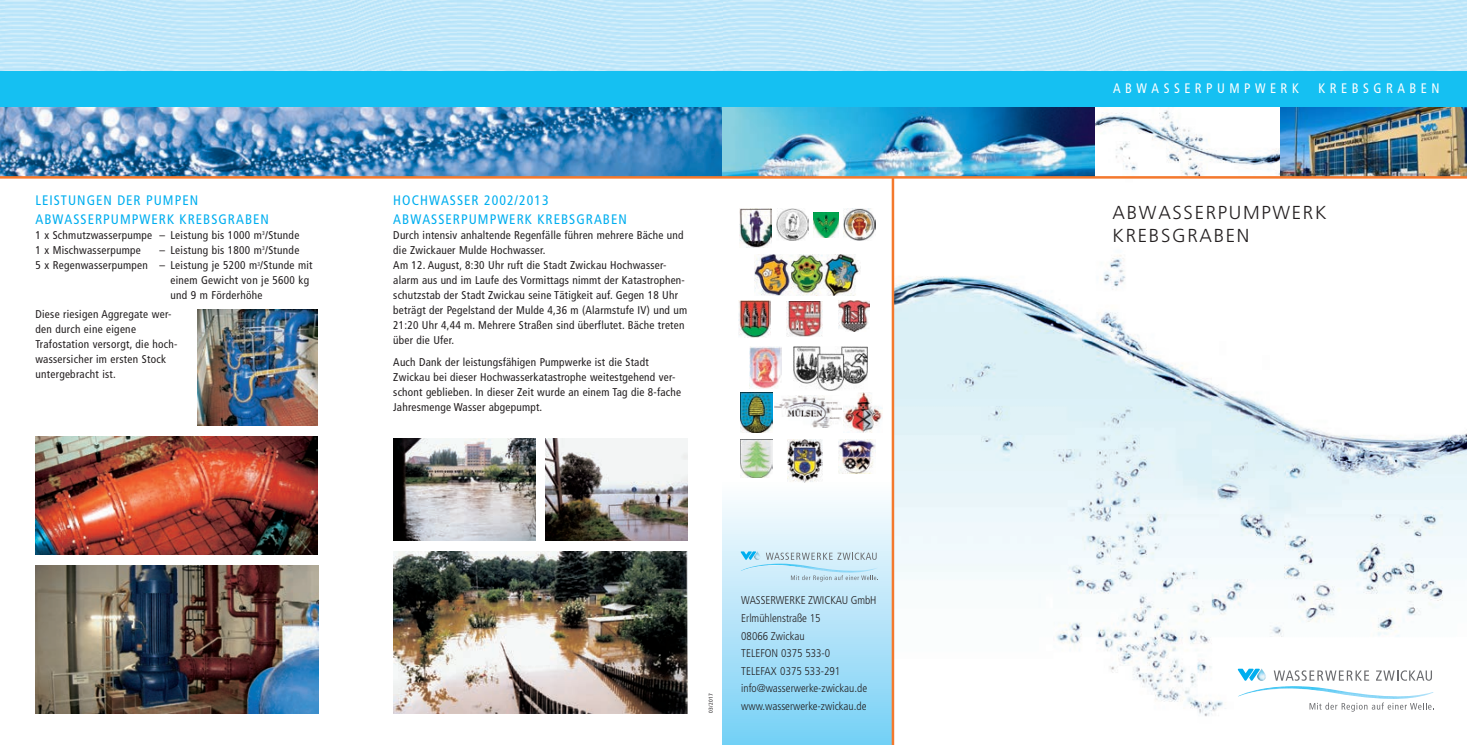
<style>
.page{position:relative;width:1467px;height:745px;background:#fff}
.page>*{position:absolute;margin:0;border:0;box-sizing:border-box;transform-origin:0 0}
.t1{font:300 18.75px/23.8px "Frutiger";letter-spacing:.09em;color:#231f20}
.t2{font:condensed 13.75px/18.8px "Frutiger";letter-spacing:.075em;color:#00aeef}
.t3{font:condensed 13.75px "Frutiger";letter-spacing:.34em;color:#fff;scale:.96 1}
.t4{font:condensed 11.25px/15px "Frutiger";letter-spacing:.02em;color:#231f20}
.t5{font:300 condensed 11.25px/17.5px "Frutiger";color:#231f20}
.t6{font:condensed 5.62px "Frutiger";letter-spacing:.025em;color:#231f20}
</style>
<div class="page">
<img style="left:0;top:106px;width:723px;height:70px">
<img style="left:882px;top:178px;width:585px;height:566px">
<img style="left:1279px;top:106px;width:188px;height:70px">
<svg style="left:1095px;top:106px;width:184px;height:70px"></svg>
<div style="left:1095px;top:71px;width:372px;height:35px;background:#15c0f2"></div>
<img style="left:723px;top:106px;width:372px;height:70px">
<div style="left:0;top:71px;width:1095px;height:35px;background:#15c0f2"></div>
<div style="left:723px;top:179px;width:170px;height:565px;background:#fff"></div>
<div style="left:723px;top:482px;width:170px;height:262px;background:linear-gradient(to bottom,#fffdfd,#77d0f5)"></div>
<hr style="left:892px;top:177px;width:2px;height:567px;background:#f4792d">
<img style="left:741px;top:563px;width:137px;height:9px">
<svg style="left:741px;top:551px;width:19px;height:8px"></svg>
<svg style="left:791px;top:574px;width:87px;height:7px"></svg>
<svg style="left:766px;top:552px;width:111px;height:7px"></svg>
<img style="left:1238px;top:685px;width:196px;height:13px">
<svg style="left:1238px;top:668px;width:28px;height:12px"></svg>
<svg style="left:1309px;top:702px;width:125px;height:9px"></svg>
<svg style="left:1274px;top:670px;width:95px;height:10px"></svg>
<svg style="left:1376px;top:670px;width:56px;height:10px"></svg>
<img style="left:739px;top:208px;width:32px;height:40px">
<img style="left:777px;top:208px;width:32px;height:32px">
<img style="left:814px;top:212px;width:24px;height:26px">
<img style="left:755px;top:254px;width:105px;height:41px">
<img style="left:843px;top:208px;width:32px;height:32px">
<img style="left:739px;top:300px;width:32px;height:37px">
<img style="left:838px;top:300px;width:32px;height:31px">
<img style="left:741px;top:392px;width:31px;height:40px">
<img style="left:787px;top:301px;width:35px;height:35px">
<img style="left:843px;top:392px;width:39px;height:40px">
<img style="left:741px;top:439px;width:31px;height:38px">
<img style="left:788px;top:439px;width:35px;height:43px">
<img style="left:838px;top:439px;width:37px;height:34px">
<img style="left:749px;top:346px;width:32px;height:42px">
<img style="left:793px;top:346px;width:75px;height:44px">
<img style="left:774px;top:395px;width:68px;height:32px">
<hr style="left:0;top:176px;width:1467px;height:2px;background:#f4792d">
<img style="left:1095px;top:0;width:372px;height:71px">
<svg style="left:723px;top:0;width:372px;height:71px;fill:#c0e7fa"></svg>
<svg style="left:358px;top:0;width:365px;height:71px;fill:#c0e7fa"></svg>
<svg style="left:0;top:0;width:358px;height:71px;fill:#c0e7fa"></svg>
<img style="left:35px;top:565px;width:284px;height:147px">
<img style="left:35px;top:436px;width:283px;height:118px">
<img style="left:197px;top:309px;width:121px;height:116px">
<img style="left:393px;top:438px;width:142px;height:102px">
<img style="left:546px;top:438px;width:141px;height:102px">
<img style="left:393px;top:551px;width:294px;height:161px">
<p class="t2" style="left:35px;top:191px;width:235px">LEISTUNGEN DER PUMPEN<br>ABWASSERPUMPWERK KREBSGRABEN</p>
<p class="t4" style="left:35px;top:228px;width:265px">1 x Schmutzwasserpumpe – Leistung bis 1000 m<sup>3</sup>/Stunde<br>1 x Mischwasserpumpe</p>
<p class="t4" style="left:159px;top:243px;width:141px">– Leistung bis 1800 m<sup>3</sup>/Stunde</p>
<p class="t4" style="left:35px;top:258px;width:279px">5 x Regenwasserpumpen – Leistung je 5200 m<sup>3</sup>/Stunde mit</p>
<p class="t4" style="left:170px;top:273px;width:140px">einem Gewicht von je 5600 kg</p>
<p class="t4" style="left:170px;top:288px;width:94px">und 9 m Förderhöhe</p>
<p class="t4" style="left:35px;top:306px;width:144px">Diese riesigen Aggregate wer&shy;den durch eine eigene<br>Trafostation versorgt, die hoch&shy;wassersicher im ersten Stock untergebracht ist.</p>
<p class="t2" style="left:393px;top:191px;width:235px">HOCHWASSER 2002/2013<br>ABWASSERPUMPWERK KREBSGRABEN</p>
<p class="t4" style="left:393px;top:228px;width:295px">Durch intensiv anhaltende Regenfälle führen mehrere Bäche und die Zwickauer Mulde Hochwasser.<br>Am 12. August, 8:30 Uhr ruft die Stadt Zwickau Hochwasser&shy;alarm aus und im Laufe des Vormittags nimmt der Katastrophen&shy;schutzstab der Stadt Zwickau seine Tätigkeit auf. Gegen 18 Uhr beträgt der Pegelstand der Mulde 4,36 m (Alarmstufe IV) und um 21:20 Uhr 4,44 m. Mehrere Straßen sind überflutet. Bäche treten über die Ufer.</p>
<p class="t4" style="left:393px;top:354px;width:289px">Auch Dank der leistungsfähigen Pumpwerke ist die Stadt Zwickau bei dieser Hochwasserkatastrophe weitestgehend ver&shy;schont geblieben. In dieser Zeit wurde an einem Tag die 8-fache Jahresmenge Wasser abgepumpt.</p>
<p class="t6" style="left:708px;top:712px;width:21px;rotate:-90deg">03/ 2017</p>
<p class="t5" style="left:741px;top:591px;width:137px">WASSERWERKE ZWICKAU GmbH<br>Erlmühlenstraße 15<br>08066 Zwickau<br>TELEFON 0375 533-0<br>TELEFAX 0375 533-291 info@wasserwerke-zwickau.de www.wasserwerke-zwickau.de</p>
<p class="t3" style="left:1113px;top:81px;width:195px">ABWASSERPUMPWERK</p>
<p class="t3" style="left:1319px;top:81px;width:127px">KREBSGRABEN</p>
<h1 class="t1" style="left:1113px;top:200px;width:215px">ABWASSERPUMPWERK<br>KREBSGRABEN</h1>
</div>
